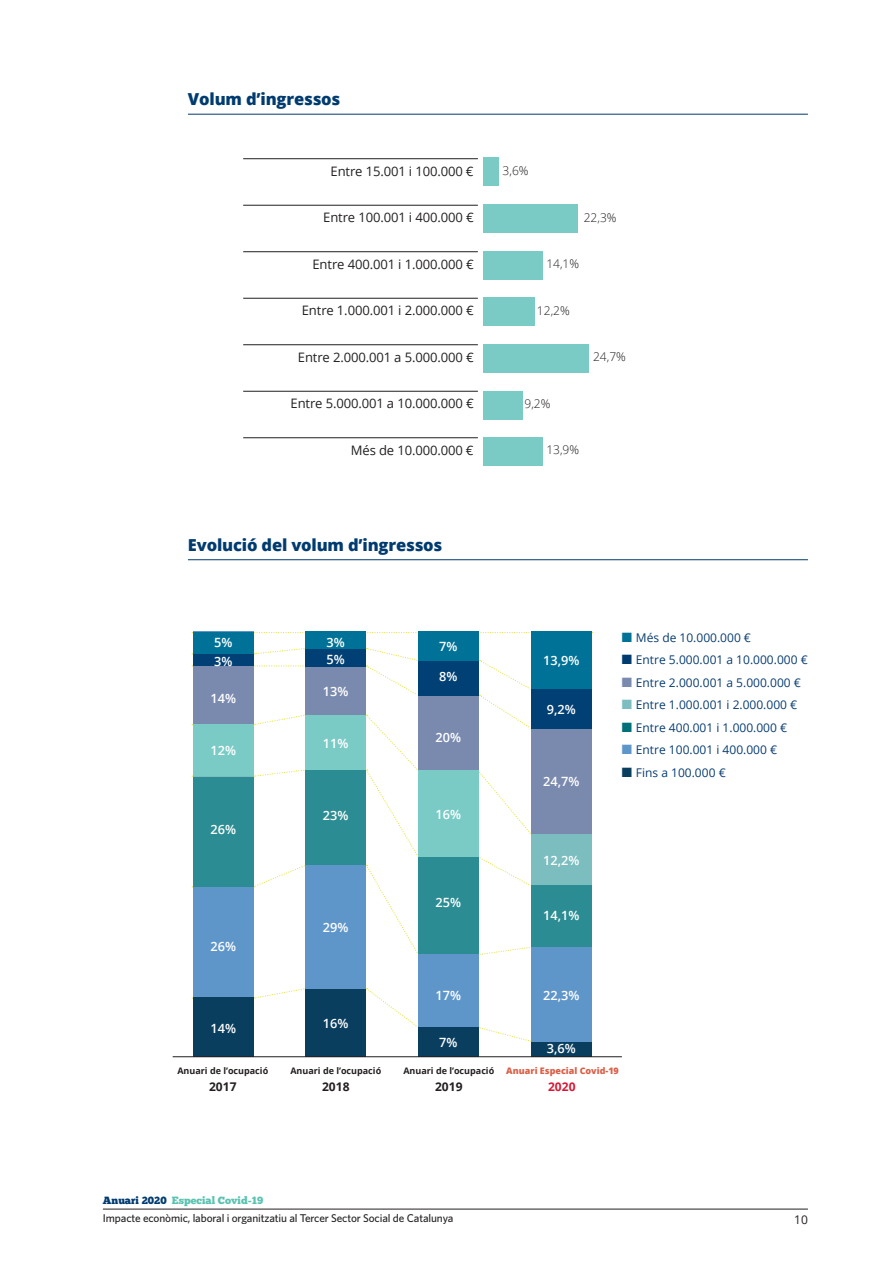
<style>
.page{position:relative;width:893px;height:1263px;background:#fff}
.page>*{position:absolute;margin:0;border:0;box-sizing:border-box;transform-origin:0 0}
.Gràfic{font:800 16.5px "Open Sans";letter-spacing:-.01em;color:#003b70}
.TEXT_dels_GRÀFICS{font:13.05px "Open Sans";letter-spacing:-.01em;color:#231f20}
.nota_gràfic{font:600 12.75px "Open Sans";color:#fff}
.nota_gràfic-2{font:12px "Open Sans";color:#083c71}
.TEXT_dels_GRÀFICS-2{font:300 12px "Open Sans";color:#231f20}
.nota_gràfic-3{font:700 12px "Open Sans";color:#231f20}
.nota_gràfic-4{font:700 12px "Open Sans";color:#d71836}
.t1{font:12px "Open Sans";color:#231f20}
.t2{font:500 11.25px "Whitney HTF";letter-spacing:-.01em;color:#231f20}
.t3{font:10.5px "Chunk Five";color:#5cc3b1}
.nota_gràfic-5{font:700 9px "Open Sans";color:#231f20}
.nota_gràfic-6{font:800 9px "Open Sans";color:#db5f47}
.s1{color:#007297}
.s2{color:#003b70}
.s3{color:#7a8aaf}
.s4{color:#7cbdbf}
.s5{color:#007078}
.s6{color:#5f96ca}
.s7{color:#093e5f}
</style>
<div class="page">
<hr style="left:103px;top:1209px;width:705px;height:1px;background:#231f20">
<hr style="left:188px;top:114px;width:620px;height:1px;background:#003b70">
<hr style="left:188px;top:559px;width:620px;height:1px;background:#003b70">
<svg style="left:192px;top:987px;width:339px;height:55px"></svg>
<svg style="left:192px;top:632px;width:401px;height:1px"></svg>
<svg style="left:192px;top:647px;width:339px;height:309px"></svg>
<div style="left:193px;top:887px;width:60px;height:170px;background:#5f96ca"></div>
<div style="left:193px;top:997px;width:60px;height:60px;background:#093e5f"></div>
<div style="left:193px;top:776px;width:60px;height:111px;background:#2b8d93"></div>
<div style="left:193px;top:665px;width:60px;height:60px;background:#7a8aaf"></div>
<div style="left:193px;top:653px;width:60px;height:13px;background:#004074"></div>
<div style="left:193px;top:631px;width:60px;height:22px;background:#007297"></div>
<div style="left:193px;top:725px;width:60px;height:51px;background:#7acbc6"></div>
<div style="left:306px;top:631px;width:60px;height:426px;background:#007297"></div>
<div style="left:305px;top:989px;width:61px;height:68px;background:#093e5f"></div>
<div style="left:305px;top:769px;width:61px;height:97px;background:#2b8d93"></div>
<div style="left:305px;top:667px;width:61px;height:55px;background:#7a8aaf"></div>
<div style="left:305px;top:649px;width:61px;height:18px;background:#004074"></div>
<div style="left:305px;top:865px;width:61px;height:124px;background:#5f96ca"></div>
<div style="left:305px;top:715px;width:61px;height:55px;background:#7acbc6"></div>
<div style="left:418px;top:631px;width:61px;height:426px;background:#007297"></div>
<div style="left:418px;top:1027px;width:61px;height:30px;background:#093e5f"></div>
<div style="left:418px;top:848px;width:61px;height:106px;background:#2b8d93"></div>
<div style="left:418px;top:695px;width:61px;height:85px;background:#7a8aaf"></div>
<div style="left:418px;top:661px;width:61px;height:34px;background:#004074"></div>
<div style="left:418px;top:955px;width:61px;height:72px;background:#5f96ca"></div>
<div style="left:418px;top:771px;width:61px;height:86px;background:#7acbc6"></div>
<div style="left:531px;top:631px;width:61px;height:426px;background:#007297"></div>
<div style="left:531px;top:1041px;width:61px;height:16px;background:#093e5f"></div>
<div style="left:531px;top:885px;width:61px;height:62px;background:#2b8d93"></div>
<div style="left:531px;top:833px;width:61px;height:52px;background:#7cbdbf"></div>
<div style="left:531px;top:728px;width:61px;height:105px;background:#7a8aaf"></div>
<div style="left:531px;top:947px;width:61px;height:94px;background:#5f96ca"></div>
<hr style="left:173px;top:1056px;width:449px;height:1px;background:#231f20">
<hr style="left:243px;top:158px;width:235px;height:1px;background:#231f20">
<hr style="left:243px;top:205px;width:235px;height:1px;background:#231f20">
<hr style="left:243px;top:251px;width:235px;height:1px;background:#231f20">
<hr style="left:243px;top:298px;width:235px;height:1px;background:#231f20">
<hr style="left:243px;top:344px;width:235px;height:1px;background:#231f20">
<hr style="left:243px;top:391px;width:235px;height:1px;background:#231f20">
<hr style="left:243px;top:437px;width:235px;height:1px;background:#231f20">
<div style="left:483px;top:157px;width:15px;height:29px;background:#7acbc6"></div>
<div style="left:483px;top:204px;width:95px;height:29px;background:#7acbc6"></div>
<div style="left:483px;top:251px;width:60px;height:29px;background:#7acbc6"></div>
<div style="left:483px;top:297px;width:52px;height:29px;background:#7acbc6"></div>
<div style="left:483px;top:344px;width:105px;height:29px;background:#7acbc6"></div>
<div style="left:483px;top:391px;width:39px;height:28px;background:#7acbc6"></div>
<div style="left:483px;top:437px;width:59px;height:29px;background:#7acbc6"></div>
<div style="left:531px;top:689px;width:61px;height:39px;background:#004074"></div>
<p class="Gràfic" style="left:188px;top:87px;width:154px">Volum d’ingressos</p>
<p class="TEXT_dels_GRÀFICS" style="left:331px;top:162px;width:145px">Entre 15.001 i 100.000 €</p>
<p class="TEXT_dels_GRÀFICS" style="left:323px;top:209px;width:152px">Entre 100.001 i 400.000 €</p>
<p class="TEXT_dels_GRÀFICS" style="left:313px;top:255px;width:163px">Entre 400.001 i 1.000.000 €</p>
<p class="TEXT_dels_GRÀFICS" style="left:302px;top:302px;width:173px">Entre 1.000.001 i 2.000.000 €</p>
<p class="TEXT_dels_GRÀFICS" style="left:298px;top:348px;width:177px">Entre 2.000.001 a 5.000.000 €</p>
<p class="TEXT_dels_GRÀFICS" style="left:291px;top:395px;width:185px">Entre 5.000.001 a 10.000.000 €</p>
<p class="TEXT_dels_GRÀFICS" style="left:351px;top:441px;width:124px">Més de 10.000.000 €</p>
<p class="TEXT_dels_GRÀFICS-2" style="left:503px;top:163px;width:27px">3,6%</p>
<p class="TEXT_dels_GRÀFICS-2" style="left:584px;top:209px;width:34px">22,3%</p>
<p class="TEXT_dels_GRÀFICS-2" style="left:546px;top:256px;width:34px">14,1%</p>
<p class="TEXT_dels_GRÀFICS-2" style="left:537px;top:302px;width:34px">12,2%</p>
<p class="TEXT_dels_GRÀFICS-2" style="left:593px;top:349px;width:34px">24,7%</p>
<p class="TEXT_dels_GRÀFICS-2" style="left:524px;top:395px;width:27px">9,2%</p>
<p class="TEXT_dels_GRÀFICS-2" style="left:546px;top:442px;width:34px">13,9%</p>
<p class="Gràfic" style="left:188px;top:532px;width:256px">Evolució del volum d’ingressos</p>
<p class="nota_gràfic" style="left:214px;top:634px;width:20px">5%</p>
<p class="nota_gràfic" style="left:214px;top:652px;width:20px">3%</p>
<p class="nota_gràfic" style="left:210px;top:690px;width:27px">14%</p>
<p class="nota_gràfic" style="left:210px;top:742px;width:27px">12%</p>
<p class="nota_gràfic" style="left:210px;top:820px;width:27px">26%</p>
<p class="nota_gràfic" style="left:210px;top:937px;width:27px">26%</p>
<p class="nota_gràfic" style="left:210px;top:1019px;width:27px">14%</p>
<p class="nota_gràfic" style="left:326px;top:633px;width:20px">3%</p>
<p class="nota_gràfic" style="left:326px;top:650px;width:20px">5%</p>
<p class="nota_gràfic" style="left:323px;top:682px;width:27px">13%</p>
<p class="nota_gràfic" style="left:323px;top:734px;width:27px">11%</p>
<p class="nota_gràfic" style="left:323px;top:806px;width:27px">23%</p>
<p class="nota_gràfic" style="left:323px;top:918px;width:27px">29%</p>
<p class="nota_gràfic" style="left:323px;top:1015px;width:27px">16%</p>
<p class="nota_gràfic" style="left:439px;top:638px;width:20px">7%</p>
<p class="nota_gràfic" style="left:439px;top:668px;width:20px">8%</p>
<p class="nota_gràfic" style="left:436px;top:729px;width:27px">20%</p>
<p class="nota_gràfic" style="left:436px;top:805px;width:27px">16%</p>
<p class="nota_gràfic" style="left:436px;top:893px;width:27px">25%</p>
<p class="nota_gràfic" style="left:436px;top:987px;width:27px">17%</p>
<p class="nota_gràfic" style="left:439px;top:1033px;width:20px">7%</p>
<p class="nota_gràfic" style="left:543px;top:652px;width:38px">13,9%</p>
<p class="nota_gràfic" style="left:547px;top:700px;width:30px">9,2%</p>
<p class="nota_gràfic" style="left:543px;top:773px;width:38px">24,7%</p>
<p class="nota_gràfic" style="left:543px;top:851px;width:38px">12,2%</p>
<p class="nota_gràfic" style="left:543px;top:907px;width:38px">14,1%</p>
<p class="nota_gràfic" style="left:543px;top:987px;width:38px">22,3%</p>
<p class="nota_gràfic" style="left:547px;top:1040px;width:30px">3,6%</p>
<p class="nota_gràfic-2" style="left:622px;top:629px;width:131px"><span class="s1">■</span> Més de 10.000.000 €</p>
<p class="nota_gràfic-2" style="left:622px;top:652px;width:187px"><span class="s2">■</span> Entre 5.000.001 a 10.000.000 €</p>
<p class="nota_gràfic-2" style="left:622px;top:674px;width:181px"><span class="s3">■</span> Entre 2.000.001 a 5.000.000 €</p>
<p class="nota_gràfic-2" style="left:622px;top:697px;width:177px"><span class="s4">■</span> Entre 1.000.001 i 2.000.000 €</p>
<p class="nota_gràfic-2" style="left:622px;top:719px;width:167px"><span class="s5">■</span> Entre 400.001 i 1.000.000 €</p>
<p class="nota_gràfic-2" style="left:622px;top:742px;width:157px"><span class="s6">■</span> Entre 100.001 i 400.000 €</p>
<p class="nota_gràfic-2" style="left:622px;top:764px;width:105px"><span class="s7">■</span> Fins a 100.000 €</p>
<p class="nota_gràfic-5" style="left:177px;top:1065px;width:92px">Anuari de l’ocupació</p>
<p class="nota_gràfic-5" style="left:290px;top:1065px;width:92px">Anuari de l’ocupació</p>
<p class="nota_gràfic-5" style="left:403px;top:1065px;width:92px">Anuari de l’ocupació</p>
<p class="nota_gràfic-6" style="left:506px;top:1064px;width:114px">Anuari Especial Covid-19</p>
<p class="nota_gràfic-3" style="left:209px;top:1078px;width:29px">2017</p>
<p class="nota_gràfic-3" style="left:322px;top:1078px;width:29px">2018</p>
<p class="nota_gràfic-3" style="left:435px;top:1078px;width:29px">2019</p>
<p class="nota_gràfic-4" style="left:548px;top:1078px;width:29px">2020</p>
<p class="t3" style="left:103px;top:1194px;width:162px"><span class="s2">Anuari 2020</span> Especial Covid-19</p>
<p class="t2" style="left:103px;top:1211px;width:352px">Impacte econòmic, laboral i organitzatiu al Tercer Sector Social de Catalunya</p>
<p class="t1" style="left:794px;top:1211px;width:15px">10</p>
</div>
